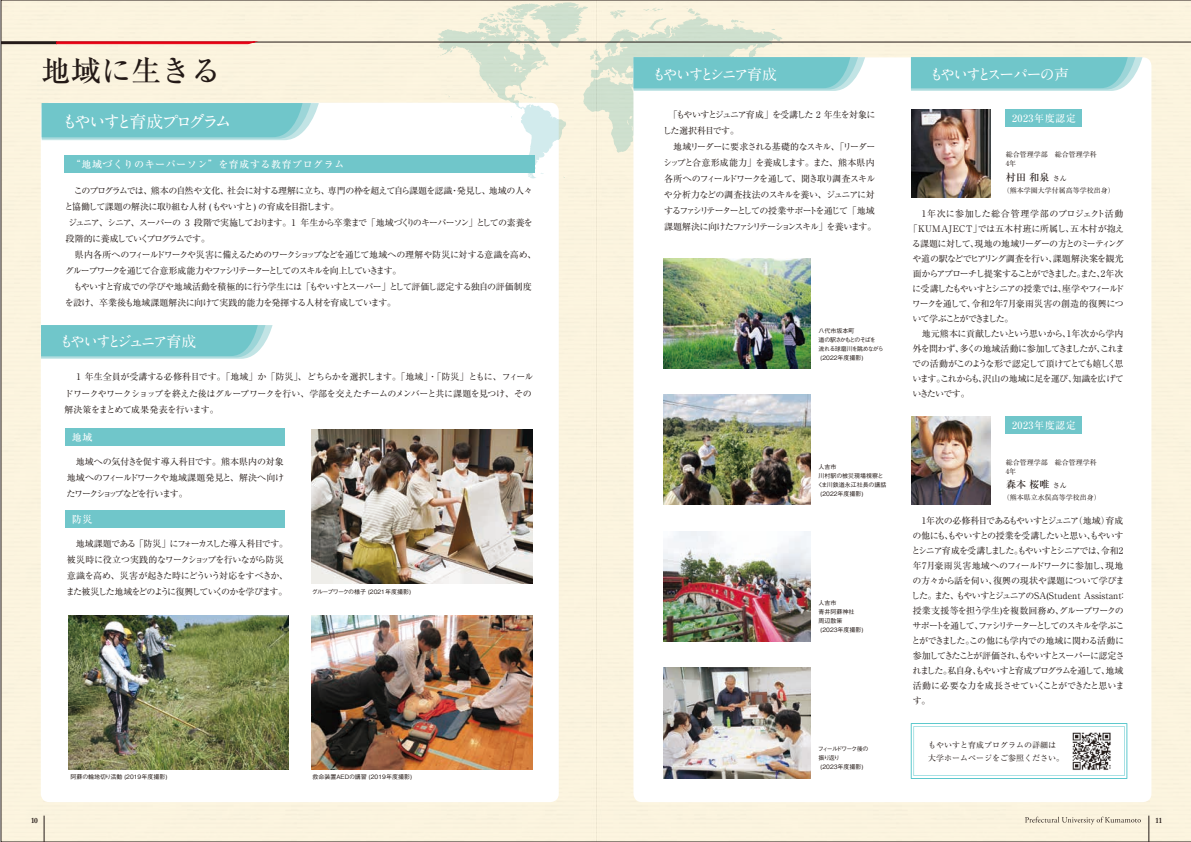
<style>
.page{position:relative;width:1191px;height:842px;background:#fff}
.page>*{position:absolute;margin:0;border:0;box-sizing:border-box;transform-origin:0 0}
.t1{font:500 30px "Ryumin Pro";color:#231916}
.t2{font:700 17px "A1 Mincho Std";letter-spacing:-.2em;color:#fff}
.t3{font:700 15px "A1 Mincho Std";letter-spacing:-.18em;color:#fff}
.t4{font:700 15px "A1 Mincho Std";letter-spacing:-.14em;color:#fff}
.t5{font:500 10px "Ryumin Pro";letter-spacing:.05em;color:#fff}
.t6{font:500 10px "Ryumin Pro";color:#231916}
.t7{font:9px/15px "Ryumin Pro";letter-spacing:-.085em;color:#231916}
.t8{font:9px/16px "Ryumin Pro";letter-spacing:-.05em;color:#231916}
.t9{font:9px "Ryumin Pro";letter-spacing:-.065em;color:#231916}
.t10{font:9px "Ryumin Pro";letter-spacing:-.11em;color:#231916}
.t11{font:9px "Ryumin Pro";letter-spacing:-.06em;color:#231916}
.t12{font:9px "Ryumin Pro";letter-spacing:-.125em;color:#231916}
.t13{font:9px "Ryumin Pro";letter-spacing:-.13em;color:#231916}
.t14{font:9px "Ryumin Pro";letter-spacing:-.055em;color:#231916}
.t15{font:9px "Ryumin Pro";letter-spacing:.025em;color:#231916}
.t16{font:9px "Ryumin Pro";letter-spacing:-.115em;color:#231916}
.t17{font:9px "Ryumin Pro";letter-spacing:-.02em;color:#231916}
.t18{font:9px "Ryumin Pro";letter-spacing:-.105em;color:#231916}
.t19{font:9px "Ryumin Pro";letter-spacing:.03em;color:#231916}
.t20{font:9px "Ryumin Pro";letter-spacing:-.135em;color:#231916}
.t21{font:9px "Ryumin Pro";letter-spacing:-.14em;color:#231916}
.t22{font:8px/13px "Ryumin Pro";color:#231916}
.t23{font:700 8px "Garamond";color:#231916}
.t24{font:7px/9px "Ryumin Pro";color:#231916}
.t25{font:500 6px "Gothic BBB Pro";color:#231916}
.t26{font:500 6px "Gothic BBB Pro";letter-spacing:-.165em;color:#231916}
.t27{font:500 6px "Gothic BBB Pro";letter-spacing:-.115em;color:#231916}
.s1{font-size:7px}
</style>
<div class="page">
<img style="left:1px;top:0;width:594px;height:842px">
<svg style="left:437px;top:2px;width:158px;height:177px"></svg>
<img style="left:595px;top:0;width:596px;height:842px">
<h1 class="t1" style="left:41px;top:48px;width:181px">地域に生きる</h1>
<h3 class="t3" style="left:651px;top:62px;width:127px">もやいすとシニア育成</h3>
<h3 class="t4" style="left:928px;top:62px;width:142px">もやいすとスーパーの声</h3>
<p class="t7" style="left:662px;top:106px;width:214px;line-height:16px;text-indent:6px">「もやいすとジュニア育成」を受講した 2 年生を対象にした選択科目です。</p>
<p class="t7" style="left:663px;top:138px;width:215px;line-height:16px;text-indent:10px">地域リーダーに要求される基礎的なスキル、「リーダーシップと合意形成能力」を養成します。また、熊本県内各所へのフィールドワークを通して、聞き取り調査スキルや分析力などの調査技法のスキルを養い、ジュニアに対するファシリテーターとしての授業サポートを通じて「地域課題解決に向けたファシリテーションスキル」を養います。</p>
<h2 class="t2" style="left:61px;top:107px;width:172px">もやいすと育成プログラム</h2>
<p class="t5" style="left:1012px;top:110px;width:65px">2023年度認定</p>
<p class="t24" style="left:1005px;top:150px;width:92px">総合管理学部　総合管理学科<br>4年</p>
<p class="t24" style="left:1002px;top:185px;width:113px">（熊本学園大学付属高等学校出身）</p>
<p class="t19" style="left:921px;top:207px;width:203px">1年次に参加した総合管理学部のプロジェクト活動</p>
<p class="t15" style="left:909px;top:222px;width:217px">「KUMAJECT」では五木村班に所属し、五木村が抱え</p>
<p class="t16" style="left:912px;top:237px;width:214px">る課題に対して、現地の地域リーダーの方とのミーティング</p>
<p class="t7" style="left:912px;top:250px;width:212px">や道の駅などでヒアリング調査を行い、課題解決案を観光</p>
<p class="t12" style="left:912px;top:267px;width:212px">面からアプローチし提案することができました。また、2年次</p>
<p class="t12" style="left:912px;top:282px;width:214px">に受講したもやいすとシニアの授業では、座学やフィールド</p>
<p class="t17" style="left:912px;top:297px;width:213px">ワークを通して、令和2年7月豪雨災害の創造的復興につ</p>
<p class="t21" style="left:912px;top:312px;width:103px">いて学ぶことができました。</p>
<p class="t8" style="left:921px;top:325px;width:203px">地元熊本に貢献したいという思いから、1年次から学内</p>
<p class="t7" style="left:912px;top:341px;width:213px">外を問わず、多くの地域活動に参加してきましたが、これま</p>
<p class="t18" style="left:912px;top:357px;width:213px">での活動がこのような形で認定して頂けてとても嬉しく思</p>
<p class="t9" style="left:912px;top:372px;width:213px">います。これからも、沢山の地域に足を運び、知識を広げて</p>
<p class="t7" style="left:912px;top:386px;width:59px">いきたいです。</p>
<p class="t5" style="left:1012px;top:417px;width:65px">2023年度認定</p>
<p class="t5" style="left:71px;top:156px;width:275px">“地域づくりのキーパーソン”を育成する教育プログラム</p>
<p class="t6" style="left:1006px;top:169px;width:62px">村田 和泉 <span class="s1">さん</span></p>
<p class="t7" style="left:66px;top:182px;width:468px">　このプログラムでは、熊本の自然や文化、社会に対する理解に立ち、専門の枠を超えて自ら課題を認識・発見し、地域の人々</p>
<p class="t9" style="left:64px;top:199px;width:276px">と協働して課題の解決に取り組む人材 (もやいすと) の育成を目指します。</p>
<p class="t10" style="left:68px;top:215px;width:466px">ジュニア、シニア、スーパーの 3 段階で実施しております。1 年生から卒業まで「地域づくりのキーパーソン」としての素養を</p>
<p class="t20" style="left:66px;top:231px;width:146px">段階的に養成していくプログラムです。</p>
<p class="t7" style="left:66px;top:246px;width:472px">　県内各所へのフィールドワークや災害に備えるためのワークショップなどを通じて地域への理解や防災に対する意識を高め、</p>
<p class="t13" style="left:65px;top:263px;width:338px">グループワークを通じて合意形成能力やファシリテーターとしてのスキルを向上していきます。</p>
<p class="t11" style="left:66px;top:279px;width:467px">　もやいすと育成での学びや地域活動を積極的に行う学生には「もやいすとスーパー」として評価し認定する独自の評価制度</p>
<p class="t14" style="left:65px;top:295px;width:333px">を設け、卒業後も地域課題解決に向けて実践的能力を発揮する人材を育成しています。</p>
<p class="t25" style="left:818px;top:325px;width:43px">八代市坂本町　</p>
<p class="t26" style="left:818px;top:334px;width:59px">道の駅さかもとのそばを</p>
<p class="t27" style="left:818px;top:343px;width:67px">流れる球磨川を眺めながら</p>
<p class="t25" style="left:820px;top:352px;width:44px">(2022年度撮影)</p>
<h3 class="t3" style="left:59px;top:330px;width:139px">もやいすとジュニア育成</h3>
<p class="t8" style="left:64px;top:368px;width:470px">　 1 年生全員が受講する必修科目です。「地域」か「防災」、どちらかを選択します。「地域」・「防災」ともに、フィールドワークやワークショップを終えた後はグループワークを行い、学部を交えたチームのメンバーと共に課題を見つけ、その解決策をまとめて成果発表を行います。</p>
<p class="t5" style="left:72px;top:430px;width:22px">地域</p>
<p class="t7" style="left:66px;top:453px;width:219px;line-height:16px;text-align:justify">　地域への気付きを促す導入科目です。熊本県内の対象地域へのフィールドワークや地域課題発見と、解決へ向けたワークショップなどを行います。</p>
<p class="t5" style="left:72px;top:511px;width:22px">防災</p>
<p class="t7" style="left:66px;top:535px;width:224px;line-height:16px">　地域課題である「防災」にフォーカスした導入科目です。被災時に役立つ実践的なワークショップを行いながら防災意識を高め、災害が起きた時にどういう対応をすべきか、また被災した地域をどのように復興していくのかを学びます。</p>
<p class="t25" style="left:312px;top:587px;width:101px">グループワークの様子 (2021年度撮影)</p>
<p class="t25" style="left:70px;top:772px;width:98px">阿蘇の輪地切り活動 (2019年度撮影)</p>
<p class="t25" style="left:312px;top:772px;width:101px">救命装置AEDの講習 (2019年度撮影)</p>
<p class="t25" style="left:818px;top:461px;width:25px">人吉市　</p>
<p class="t25" style="left:818px;top:470px;width:66px">川村駅の被災現場視察と</p>
<p class="t25" style="left:817px;top:479px;width:70px">くま川鉄道永江社長の講話</p>
<p class="t25" style="left:820px;top:488px;width:44px">(2022年度撮影)</p>
<p class="t25" style="left:818px;top:597px;width:25px">人吉市　</p>
<p class="t25" style="left:818px;top:606px;width:37px">青井阿蘇神社</p>
<p class="t25" style="left:818px;top:615px;width:25px">周辺散策</p>
<p class="t25" style="left:820px;top:624px;width:44px">(2023年度撮影)</p>
<p class="t26" style="left:818px;top:743px;width:52px">フィールドワーク後の</p>
<p class="t25" style="left:818px;top:752px;width:23px">振り返り</p>
<p class="t25" style="left:820px;top:761px;width:44px">(2023年度撮影)</p>
<p class="t24" style="left:1005px;top:457px;width:92px">総合管理学部　総合管理学科<br>4年</p>
<p class="t24" style="left:1002px;top:492px;width:99px">（熊本県立水俣高等学校出身）</p>
<p class="t7" style="left:911px;top:513px;width:217px;text-indent:10px">1年次の必修科目であるもやいすとジュニア（地域）育成の他にも、もやいすとの授業を受講したいと思い、もやいすとシニア育成を受講しました。もやいすとシニアでは、令和2年7月豪雨災害地域へのフィールドワークに参加し、現地の方々から話を伺い、復興の現状や課題について学びました。また、もやいすとジュニアのSA(Student Assistant：授業支援等を担う学生)を複数回務め、グループワークのサポートを通して、ファシリテーターとしてのスキルを学ぶことができました。この他にも学内での地域に関わる活動に参加してきたことが評価され、もやいすとスーパーに認定されました。私自身、もやいすと育成プログラムを通して、地域活動に必要な力を成長させていくことができたと思います。</p>
<p class="t6" style="left:1006px;top:476px;width:62px">森本 桜唯 <span class="s1">さん</span></p>
<p class="t22" style="left:928px;top:738px;width:137px">もやいすと育成プログラムの詳細は大学ホームページをご参照ください。</p>
<p class="t23" style="left:31px;top:815px;width:8px">10</p>
<p class="t23" style="left:1155px;top:815px;width:8px">11</p>
</div>
